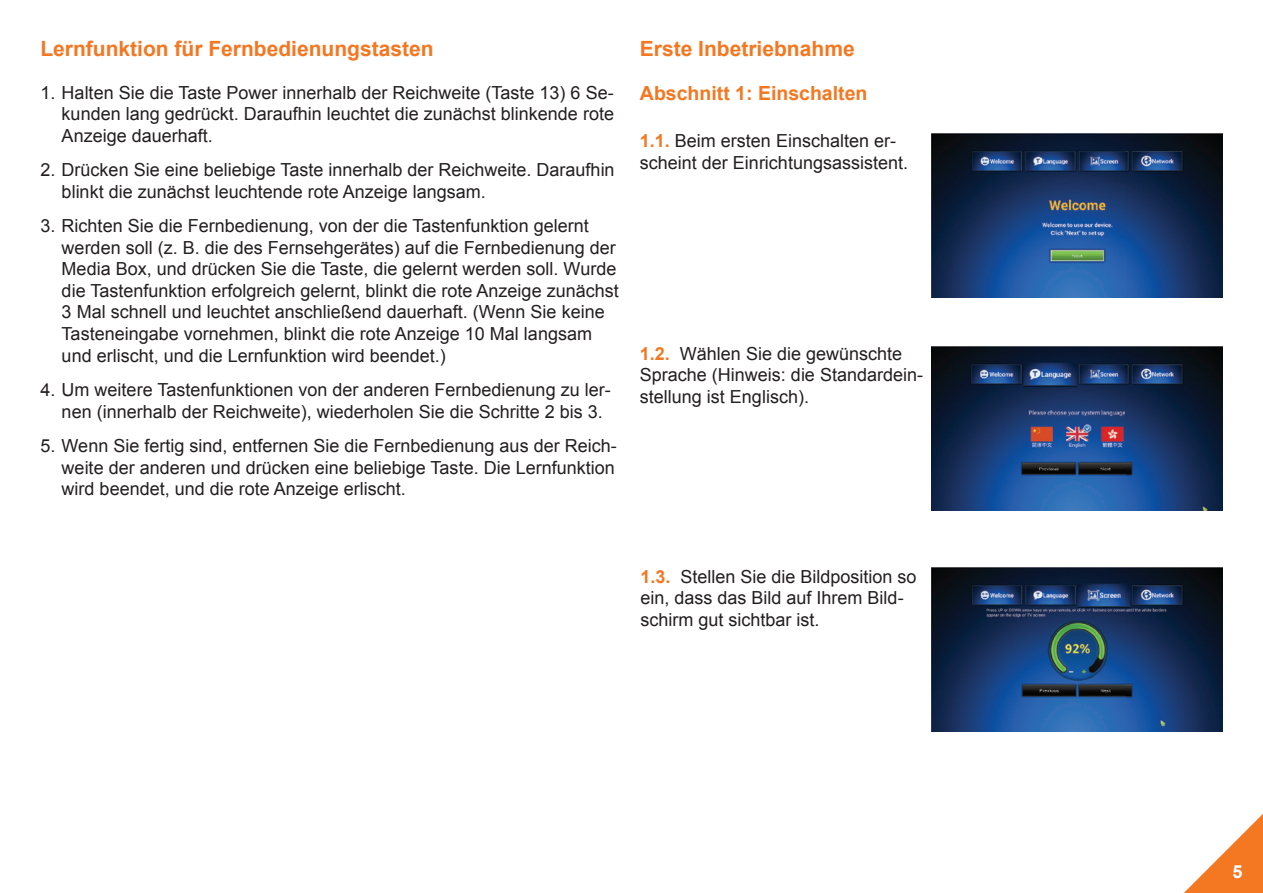
<style>
.page{position:relative;width:1263px;height:893px;background:#fff}
.page>*{position:absolute;margin:0;border:0;box-sizing:border-box;transform-origin:0 0}
.Titulo_1{font:700 21px "Arial";color:#f47721}
.Titulo_2{font:700 19.5px "Arial";color:#f47721}
.Francesa{font:18px/21.6px "Arial";color:#231f20}
.Fliesstext{font:18px/21.6px "Arial";color:#231f20}
.t1{font:700 18px "Arial";color:#fff}
.s1{font-weight:700;color:#f47721}
</style>
<div class="page">
<svg style="left:1184px;top:814px;width:79px;height:79px"></svg>
<img style="left:931px;top:134px;width:291px;height:163px">
<img style="left:931px;top:346px;width:291px;height:164px">
<img style="left:931px;top:568px;width:291px;height:164px">
<p class="Titulo_1" style="left:40px;top:34px;width:395px">Lernfunktion für Fernbedienungstasten</p>
<p class="Francesa" style="left:62px;top:82px;width:554px;text-align:justify;text-indent:-21px">1. Halten Sie die Taste Power innerhalb der Reichweite (Taste 13) 6 Se&shy;kunden lang gedrückt. Daraufhin leuchtet die zunächst blinkende rote Anzeige dauerhaft.</p>
<p class="Francesa" style="left:62px;top:159px;width:554px;text-indent:-21px">2. Drücken Sie eine beliebige Taste innerhalb der Reichweite. Daraufhin blinkt die zunächst leuchtende rote Anzeige langsam.</p>
<p class="Francesa" style="left:62px;top:215px;width:558px;text-indent:-21px">3. Richten Sie die Fernbedienung, von der die Tastenfunktion gelernt werden soll (z. B. die des Fernsehgerätes) auf die Fernbedienung der Media Box, und drücken Sie die Taste, die gelernt werden soll. Wurde die Tastenfunktion erfolgreich gelernt, blinkt die rote Anzeige zunächst 3 Mal schnell und leuchtet anschließend dauerhaft. (Wenn Sie keine Tasteneingabe vornehmen, blinkt die rote Anzeige 10 Mal langsam und erlischt, und die Lernfunktion wird beendet.)</p>
<p class="Francesa" style="left:62px;top:379px;width:550px;text-indent:-21px">4. Um weitere Tastenfunktionen von der anderen Fernbedienung zu ler&shy;nen (innerhalb der Reichweite), wiederholen Sie die Schritte 2 bis 3.</p>
<p class="Francesa" style="left:62px;top:435px;width:557px;text-align:justify;text-indent:-21px">5. Wenn Sie fertig sind, entfernen Sie die Fernbedienung aus der Reich&shy;weite der anderen und drücken eine beliebige Taste. Die Lernfunktion wird beendet, und die rote Anzeige erlischt.</p>
<p class="Titulo_1" style="left:640px;top:34px;width:216px">Erste Inbetriebnahme</p>
<p class="Titulo_2" style="left:640px;top:80px;width:229px">Abschnitt 1: Einschalten</p>
<p class="Fliesstext" style="left:640px;top:130px;width:270px"><span class="s1">1.1.</span> Beim ersten Einschalten er&shy;scheint der Einrichtungsassistent.</p>
<p class="Fliesstext" style="left:640px;top:343px;width:285px"><span class="s1">1.2.</span> Wählen Sie die gewünschte<br>Sprache (Hinweis: die Standardein&shy;stellung ist Englisch).</p>
<p class="Fliesstext" style="left:640px;top:566px;width:278px"><span class="s1">1.3.</span> Stellen Sie die Bildposition so ein, dass das Bild auf Ihrem Bild&shy;schirm gut sichtbar ist.</p>
<p class="t1" style="left:1232px;top:859px;width:12px">5</p>
</div>
